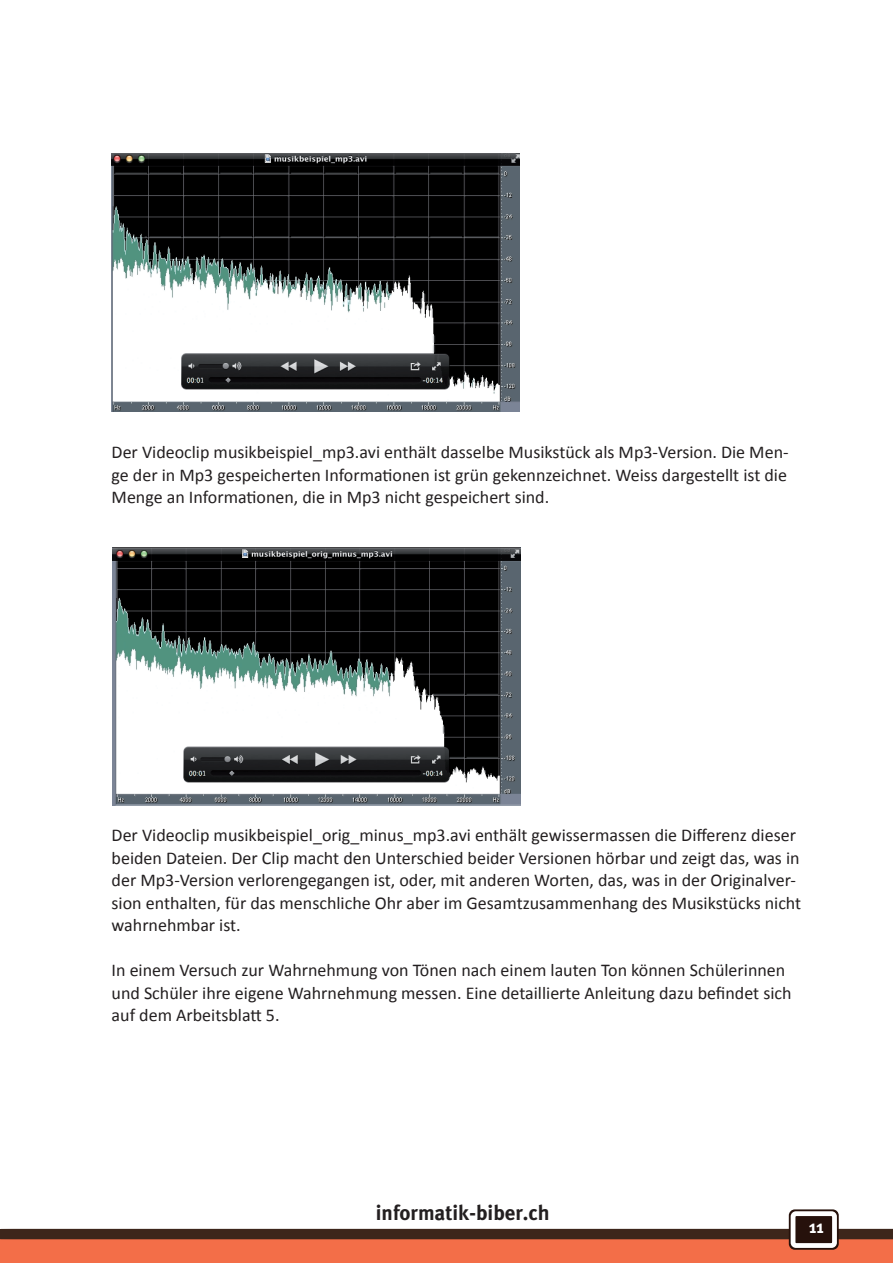
<style>
.page{position:relative;width:893px;height:1263px;background:#fff}
.page>*{position:absolute;margin:0;border:0;box-sizing:border-box;transform-origin:0 0}
.t1{font:700 21px "Meta Mobi";color:#231f20}
.t2{font:18px/22.5px "Calibri";color:#231f20}
.t3{font:700 18px "Meta Mobi";color:#fff}
</style>
<div class="page">
<div style="left:0;top:1234px;width:893px;height:29px;background:#f36e48"></div>
<div style="left:0;top:1229px;width:893px;height:10px;background:#3d261b"></div>
<div style="left:789px;top:1209px;width:50px;height:41px;background:#26110b;border-radius:6px"></div>
<div style="left:791px;top:1211px;width:46px;height:37px;border:5px solid #fff;border-radius:3px"></div>
<img style="left:112px;top:154px;width:408px;height:257px">
<img style="left:113px;top:548px;width:408px;height:257px">
<p class="t2" style="left:112px;top:441px;width:678px;text-align:justify">Der Videoclip musikbeispiel_mp3.avi enthält dasselbe Musikstück als Mp3-Version. Die Men&shy;ge der in Mp3 gespeicherten Informationen ist grün gekennzeichnet. Weiss dargestellt ist die Menge an Informationen, die in Mp3 nicht gespeichert sind.</p>
<p class="t2" style="left:112px;top:824px;width:691px">Der Videoclip musikbeispiel_orig_minus_mp3.avi enthält gewissermassen die Differenz dieser beiden Dateien. Der Clip macht den Unterschied beider Versionen hörbar und zeigt das, was in der Mp3-Version verlorengegangen ist, oder, mit anderen Worten, das, was in der Originalver&shy;sion enthalten, für das menschliche Ohr aber im Gesamtzusammenhang des Musikstücks nicht wahrnehmbar ist.</p>
<p class="t2" style="left:112px;top:959px;width:681px">In einem Versuch zur Wahrnehmung von Tönen nach einem lauten Ton können Schülerinnen und Schüler ihre eigene Wahrnehmung messen. Eine detaillierte Anleitung dazu befindet sich auf dem Arbeitsblatt 5.</p>
<p class="t1" style="left:376px;top:1200px;width:175px">informatik-biber.ch</p>
<p class="t3" style="left:809px;top:1217px;width:16px">11</p>
</div>
